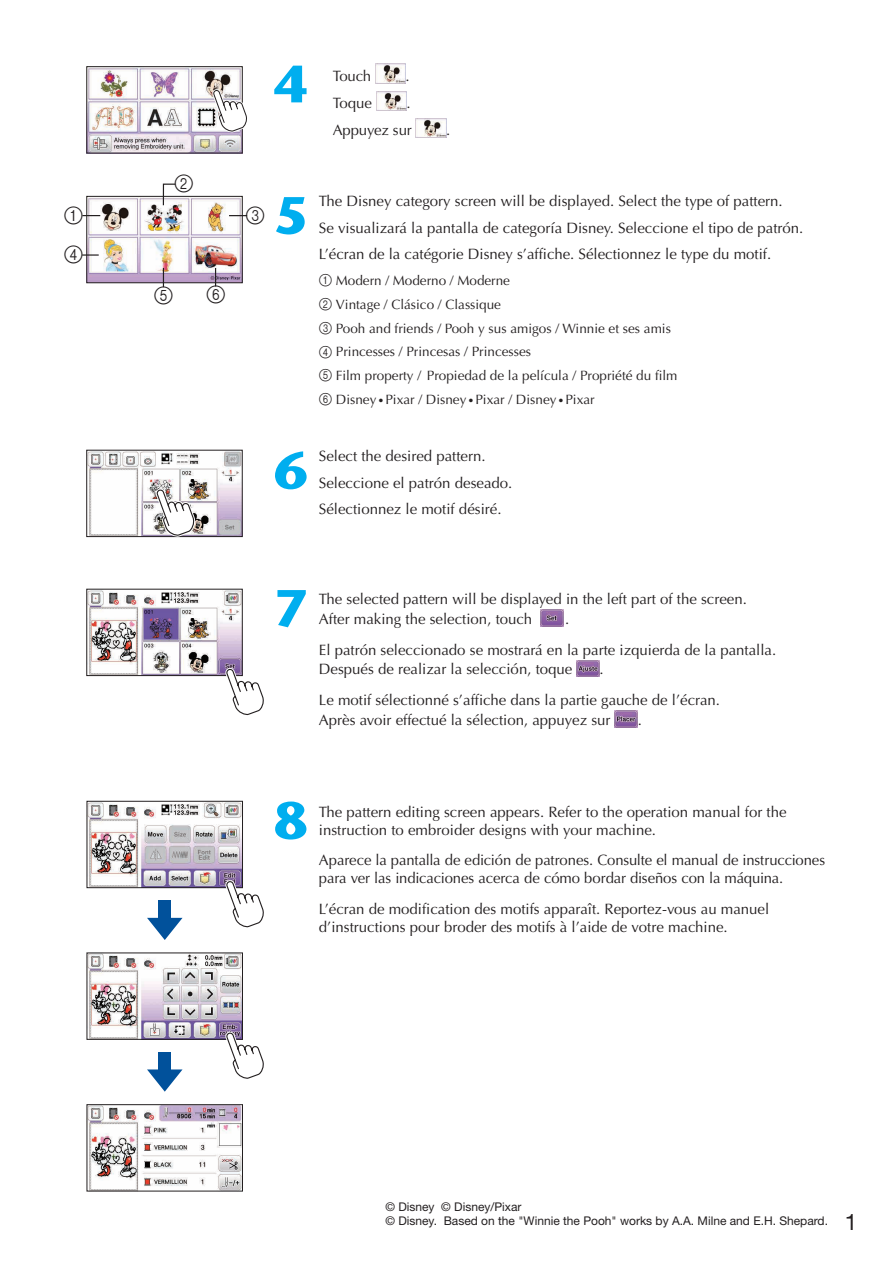
<style>
.page{position:relative;width:893px;height:1263px;background:#fff}
.page>*{position:absolute;margin:0;border:0;box-sizing:border-box;transform-origin:0 0}
.t1{font:700 52.5px "Stone Sans Std";color:#00aeef}
.t2{font:22.5px "Helvetica Neue LT Std";color:#231f20}
.t3{font:19.5px/39.2px "Round Num Wnew";color:#231f20}
.t4{font:15px/26.5px "Optima LT Std";color:#231f20}
.t5{font:13.5px/23.7px "Optima LT Std";color:#231f20}
.t6{font:12px/14.4px "Helvetica Neue LT Std";color:#231f20}
.s1{font-family:"Round Num Wnew"}
.s2{font-size:10.5px}
</style>
<div class="page">
<img style="left:89px;top:68px;width:151px;height:83px">
<div style="left:87px;top:66px;width:155px;height:87px;border:1px solid #231f20"></div>
<svg style="left:212px;top:89px;width:35px;height:43px"></svg>
<img style="left:375px;top:64px;width:30px;height:19px">
<img style="left:376px;top:91px;width:30px;height:20px">
<img style="left:416px;top:119px;width:30px;height:19px">
<img style="left:89px;top:198px;width:151px;height:83px">
<div style="left:87px;top:196px;width:155px;height:87px;border:1px solid #231f20"></div>
<svg style="left:82px;top:215px;width:18px;height:1px"></svg>
<svg style="left:229px;top:215px;width:18px;height:1px"></svg>
<svg style="left:162px;top:183px;width:15px;height:23px"></svg>
<svg style="left:82px;top:254px;width:17px;height:2px"></svg>
<svg style="left:163px;top:268px;width:1px;height:19px"></svg>
<svg style="left:215px;top:268px;width:1px;height:18px"></svg>
<img style="left:540px;top:610px;width:23px;height:16px">
<img style="left:576px;top:660px;width:24px;height:17px">
<img style="left:615px;top:711px;width:23px;height:16px">
<img style="left:89px;top:591px;width:151px;height:83px">
<div style="left:87px;top:589px;width:155px;height:87px;border:1px solid #231f20"></div>
<svg style="left:225px;top:668px;width:39px;height:48px"></svg>
<img style="left:89px;top:452px;width:151px;height:83px">
<svg style="left:156px;top:489px;width:39px;height:48px"></svg>
<img style="left:89px;top:803px;width:152px;height:83px">
<div style="left:87px;top:801px;width:156px;height:87px;border:1px solid #231f20"></div>
<img style="left:89px;top:955px;width:152px;height:82px">
<img style="left:89px;top:1106px;width:152px;height:83px">
<div style="left:87px;top:1104px;width:156px;height:87px;border:1px solid #231f20"></div>
<div style="left:159px;top:901px;width:12px;height:26px;background:#01519b"></div>
<svg style="left:147px;top:918px;width:36px;height:22px"></svg>
<div style="left:159px;top:1052px;width:12px;height:27px;background:#01519b"></div>
<svg style="left:147px;top:1069px;width:36px;height:23px"></svg>
<svg style="left:225px;top:880px;width:39px;height:48px"></svg>
<svg style="left:225px;top:1032px;width:39px;height:47px"></svg>
<h3 class="t3" style="left:64px;top:196px;width:21px">1<br>4</h3>
<h3 class="t3" style="left:174px;top:164px;width:21px">2</h3>
<h3 class="t3" style="left:154px;top:276px;width:21px">5</h3>
<h3 class="t3" style="left:206px;top:275px;width:21px">6</h3>
<h1 class="t1" style="left:274px;top:53px;width:35px">4</h1>
<p class="t4" style="left:333px;top:62px;width:40px">Touch</p>
<p class="t4" style="left:405px;top:62px;width:6px">.</p>
<p class="t4" style="left:333px;top:90px;width:41px">Toque</p>
<p class="t4" style="left:333px;top:89px;width:81px;line-height:27.5px;text-align:right">.<br>Appuyez sur</p>
<p class="t4" style="left:446px;top:117px;width:6px">.</p>
<h3 class="t3" style="left:246px;top:196px;width:21px">3</h3>
<h1 class="t1" style="left:274px;top:184px;width:35px">5</h1>
<p class="t4" style="left:319px;top:188px;width:486px">The Disney category screen will be displayed. Select the type of pattern.<br>Se visualizará la pantalla de categoría Disney. Seleccione el tipo de patrón.<br>L’écran de la catégorie Disney s’affiche. Sélectionnez le type du motif.</p>
<p class="t5" style="left:319px;top:269px;width:360px"><span class="s1">1</span> Modern / Moderno / Moderne<br><span class="s1">2</span> Vintage / Clásico / Classique<br><span class="s1">3</span> Pooh and friends / Pooh y sus amigos / Winnie et ses amis <span class="s1">4</span> Princesses / Princesas / Princesses<br><span class="s1">5</span> Film property / Propiedad de la película / Propriété du film <span class="s1">6</span> Disney<span class="s2">•</span>Pixar / Disney<span class="s2">•</span>Pixar / Disney<span class="s2">•</span>Pixar</p>
<h1 class="t1" style="left:274px;top:439px;width:35px">6</h1>
<p class="t4" style="left:319px;top:443px;width:195px">Select the desired pattern.<br>Seleccione el patrón deseado.<br>Sélectionnez le motif désiré.</p>
<h1 class="t1" style="left:274px;top:577px;width:35px">7</h1>
<p class="t4" style="left:319px;top:590px;width:429px;line-height:19.5px">The selected pattern will be displayed in the left part of the screen.<br>After making the selection, touch</p>
<p class="t4" style="left:319px;top:604px;width:459px;line-height:30.8px;text-indent:246px">.<br>El patrón seleccionado se mostrará en la parte izquierda de la pantalla.</p>
<p class="t4" style="left:319px;top:656px;width:255px">Después de realizar la selección, toque</p>
<p class="t4" style="left:319px;top:654px;width:403px;line-height:30.8px;text-indent:281px">.<br>Le motif sélectionné s’affiche dans la partie gauche de l’écran.</p>
<p class="t4" style="left:319px;top:706px;width:293px">Après avoir effectué la sélection, appuyez sur</p>
<p class="t4" style="left:638px;top:706px;width:6px">.</p>
<h1 class="t1" style="left:274px;top:789px;width:35px">8</h1>
<p class="t4" style="left:319px;top:803px;width:469px;line-height:18px">The pattern editing screen appears. Refer to the operation manual for the instruction to embroider designs with your machine.</p>
<p class="t4" style="left:319px;top:851px;width:508px;line-height:18px">Aparece la pantalla de edición de patrones. Consulte el manual de instrucciones para ver las indicaciones acerca de cómo bordar diseños con la máquina.</p>
<p class="t4" style="left:319px;top:900px;width:452px;line-height:18px">L’écran de modification des motifs apparaît. Reportez-vous au manuel d’instructions pour broder des motifs à l’aide de votre machine.</p>
<p class="t6" style="left:385px;top:1199px;width:444px">© Disney © Disney/Pixar<br>© Disney. Based on the "Winnie the Pooh" works by A.A. Milne and E.H. Shepard.</p>
<h2 class="t2" style="left:845px;top:1208px;width:14px">1</h2>
</div>
